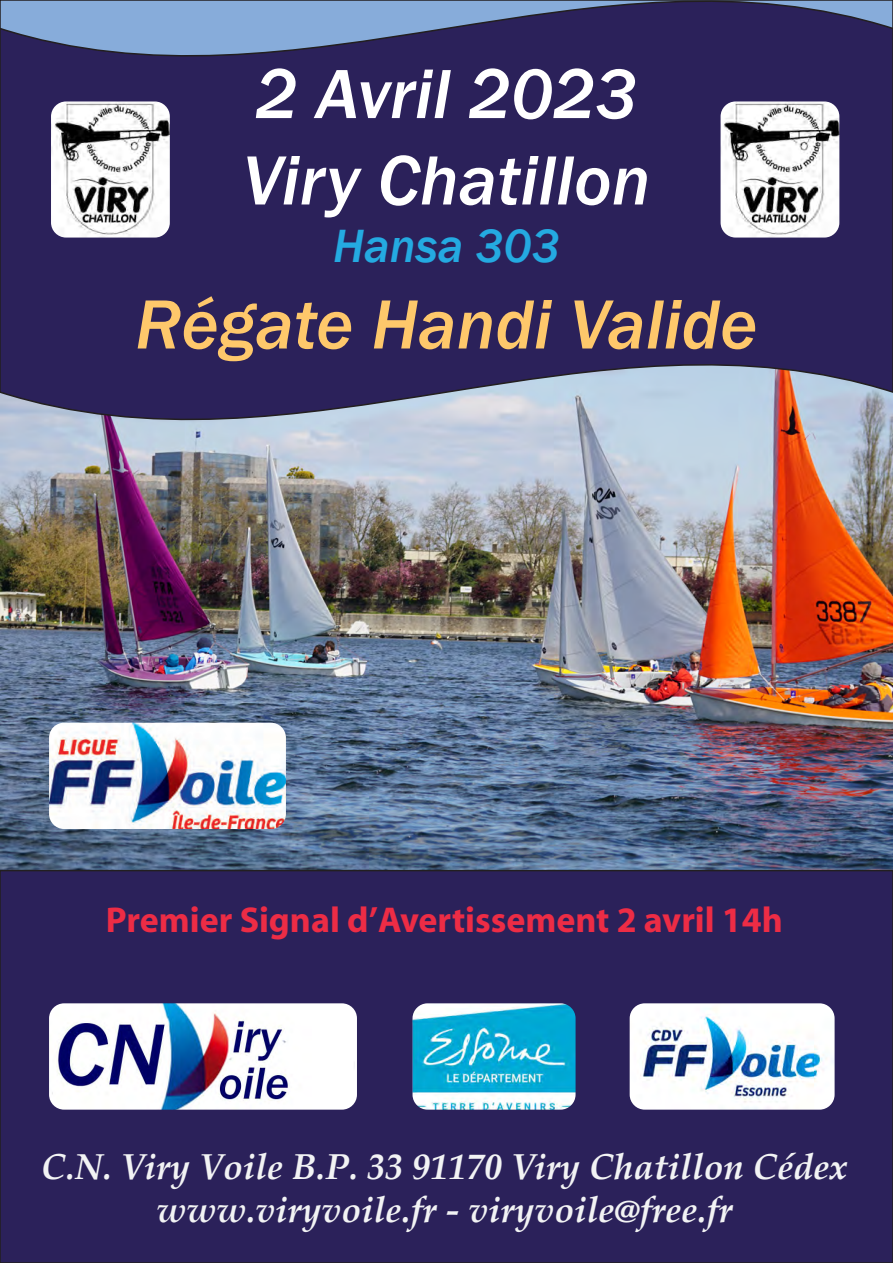
<style>
.page{position:relative;width:893px;height:1263px;background:#fff}
.page>*{position:absolute;margin:0;border:0;box-sizing:border-box;transform-origin:0 0}
.t1{font:italic 500 72px/86.4px "Franklin Gothic";color:#fff}
.t2{font:italic 500 72px "Franklin Gothic";color:#fec86b}
.t3{font:italic 500 48px "Franklin Gothic";color:#24aae1}
.t4{font:italic 700 36px/43.2px "Palatino Linotype";color:#f2f3f4;text-align:center}
.t5{font:700 36px "Myriad";color:#ed2c45}
</style>
<div class="page">
<img style="left:0;top:487px;width:893px;height:383px">
<svg style="left:0;top:0;width:893px;height:487px;background:#4e4a79"></svg>
<div style="left:0;top:870px;width:893px;height:393px;background:#2b215a;border:2px solid #231f20"></div>
<img style="left:51px;top:101px;width:119px;height:137px">
<img style="left:412px;top:1003px;width:164px;height:107px">
<img style="left:49px;top:1003px;width:308px;height:107px">
<img style="left:630px;top:1003px;width:205px;height:107px">
<img style="left:49px;top:723px;width:237px;height:106px">
<img style="left:721px;top:101px;width:118px;height:137px">
<h1 class="t1" style="left:243px;top:52px;width:409px">2 Avril 2023<br>Viry Chatillon</h1>
<h2 class="t3" style="left:333px;top:216px;width:228px">Hansa 303</h2>
<h1 class="t2" style="left:135px;top:280px;width:624px">Régate Handi Valide</h1>
<p class="t5" style="left:106px;top:901px;width:679px">Premier Signal d’Avertissement 2 avril 14h</p>
<p class="t4" style="left:41px;top:1144px;width:808px">C.N. Viry Voile B.P. 33 91170 Viry Chatillon Cédex www.viryvoile.fr - viryvoile@free.fr</p>
</div>
